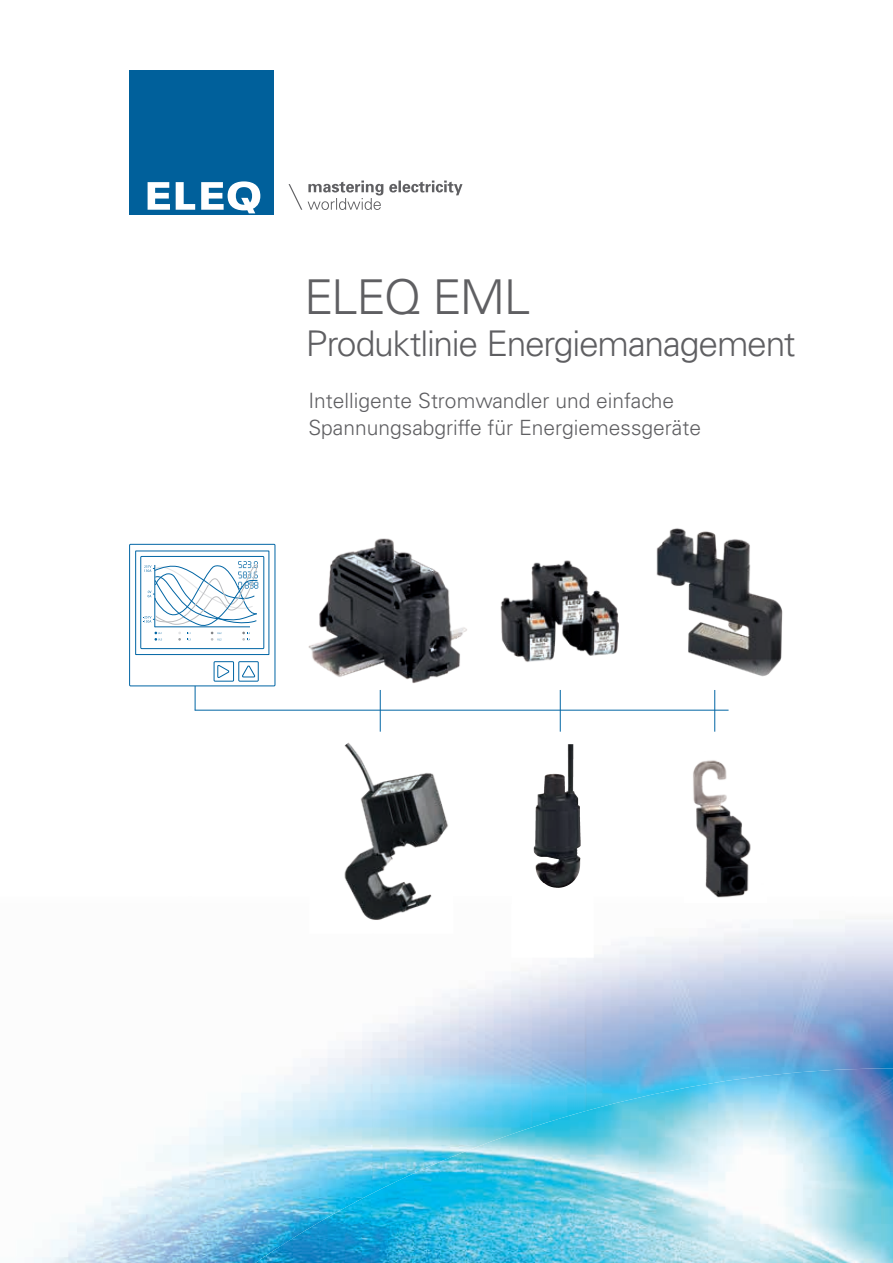
<style>
.page{position:relative;width:893px;height:1263px;background:#fff}
.page>*{position:absolute;margin:0;border:0;box-sizing:border-box;transform-origin:0 0}
.t1{font:300 48px "Univers";letter-spacing:-.045em;color:#5f5f62}
.t2{font:300 35.4px "Univers";letter-spacing:-.035em;color:#5f5f62}
.t3{font:300 21px/27px "Univers";color:#5f5f62}
</style>
<div class="page">
<img style="left:319px;top:1111px;width:574px;height:152px">
<img style="left:86px;top:1032px;width:287px;height:191px">
<img style="left:373px;top:971px;width:160px;height:199px">
<img style="left:586px;top:920px;width:307px;height:191px">
<img style="left:532px;top:958px;width:54px;height:169px">
<img style="left:373px;top:1169px;width:50px;height:24px">
<img style="left:34px;top:1222px;width:285px;height:41px">
<img style="left:693px;top:760px;width:58px;height:138px">
<img style="left:534px;top:744px;width:34px;height:113px">
<div style="left:129px;top:70px;width:145px;height:144px;background:#00609b"></div>
<svg style="left:148px;top:182px;width:22px;height:28px"></svg>
<svg style="left:176px;top:182px;width:19px;height:28px"></svg>
<svg style="left:201px;top:181px;width:59px;height:32px"></svg>
<svg style="left:308px;top:181px;width:154px;height:29px"></svg>
<svg style="left:289px;top:184px;width:13px;height:26px"></svg>
<hr style="left:195px;top:710px;width:534px;height:1px;background:#0065a4">
<hr style="left:195px;top:669px;width:1px;height:41px;background:#0065a4">
<hr style="left:380px;top:690px;width:1px;height:42px;background:#0065a4">
<hr style="left:560px;top:690px;width:1px;height:42px;background:#0065a4">
<hr style="left:714px;top:690px;width:1px;height:42px;background:#0065a4">
<img style="left:308px;top:538px;width:159px;height:146px">
<div style="left:130px;top:544px;width:145px;height:142px;background:#fff"></div>
<div style="left:130px;top:544px;width:145px;height:142px;border:1px solid #0065a4"></div>
<div style="left:238px;top:661px;width:21px;height:20px;border:1px solid #0065a4"></div>
<div style="left:214px;top:661px;width:20px;height:20px;border:1px solid #0065a4"></div>
<svg style="left:242px;top:666px;width:13px;height:11px"></svg>
<svg style="left:217px;top:665px;width:12px;height:13px"></svg>
<svg style="left:135px;top:550px;width:135px;height:105px"></svg>
<img style="left:500px;top:560px;width:119px;height:102px">
<img style="left:635px;top:528px;width:148px;height:182px">
<img style="left:344px;top:730px;width:104px;height:190px">
<h1 class="t1" style="left:304px;top:268px;width:228px">ELEQ EML</h1>
<h2 class="t2" style="left:306px;top:323px;width:491px">Produktlinie Energiemanagement</h2>
<p class="t3" style="left:308px;top:387px;width:394px">Intelligente Stromwandler und einfache<br>Spannungsabgriffe für Energiemessgeräte</p>
</div>
